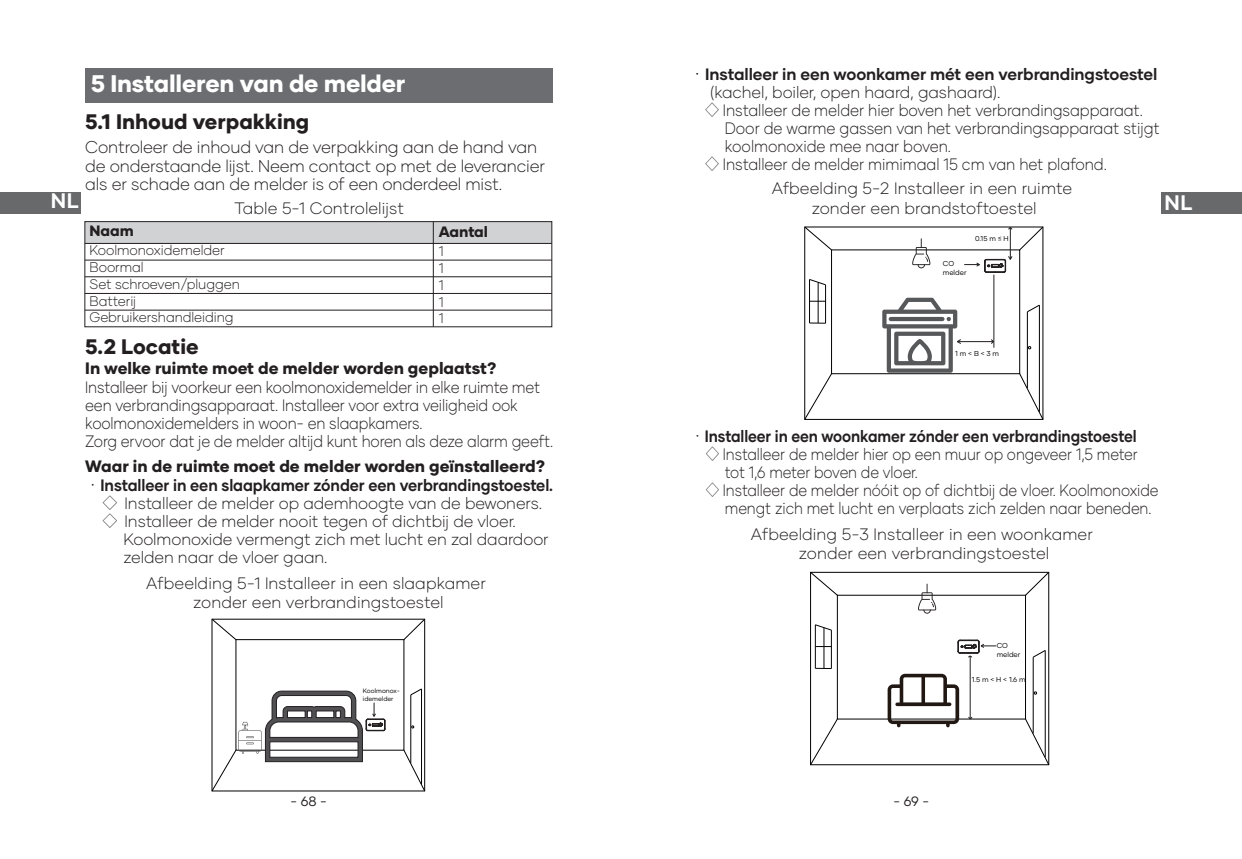
<style>
.page{position:relative;width:1242px;height:859px;background:#fff}
.page>*{position:absolute;margin:0;border:0;box-sizing:border-box;transform-origin:0 0}
.t1{font:800 24px "Gilmer";letter-spacing:-.01em;color:#fff}
.t2{font:800 21px "Gilmer";color:#231f20}
.t3{font:700 21px "Gilmer";color:#fff}
.t4{font:300 17.1px/18.6px "Gilmer";letter-spacing:-.01em;color:#231f20}
.t5{font:300 16.5px/19.8px "Gilmer";letter-spacing:-.005em;color:#231f20;text-align:center}
.t6{font:300 16.5px/18px "Gilmer";letter-spacing:-.005em;color:#231f20;scale:.91 1}
.t7{font:300 16.5px "Gilmer";letter-spacing:-.005em;color:#231f20;scale:.9 1}
.t8{font:300 16.5px "Gilmer";letter-spacing:-.005em;color:#231f20;scale:.93 1}
.t9{font:800 16.5px "Gilmer";color:#231f20}
.t10{font:700 16.5px "Gilmer";letter-spacing:-.005em;color:#231f20;scale:.9 1}
.t11{font:700 16.5px "Gilmer";letter-spacing:-.005em;color:#231f20}
.t12{font:800 15px "Gilmer";letter-spacing:-.005em;color:#231f20}
.t13{font:300 14.1px/16.8px "Gilmer";letter-spacing:-.005em;color:#231f20}
.t14{font:13.5px "Gilmer";color:#231f20}
.t15{font:7.2px/8.7px "Gilmer";color:#030303}
.t16{font:6.3px/7.5px "Gilmer";color:#030303}
.s1{font-family:"Adobe Song Std";font-weight:300}
.s2{font-family:"Adobe Song Std"}
.s3{font-weight:700}
</style>
<div class="page">
<div style="left:85px;top:68px;width:468px;height:34px;background:#6c6d70"></div>
<div style="left:85px;top:222px;width:467px;height:21px;background:#d1d2d4"></div>
<div style="left:85px;top:221px;width:467px;height:106px;border:1px solid #231f20"></div>
<hr style="left:85px;top:243px;width:467px;height:1px;background:#231f20">
<hr style="left:433px;top:222px;width:1px;height:105px;background:#231f20">
<hr style="left:85px;top:310px;width:467px;height:1px;background:#231f20">
<hr style="left:85px;top:260px;width:467px;height:1px;background:#231f20">
<hr style="left:85px;top:293px;width:467px;height:1px;background:#231f20">
<hr style="left:85px;top:276px;width:467px;height:1px;background:#231f20">
<div style="left:236px;top:639px;width:168px;height:111px;border:1px solid #000"></div>
<svg style="left:212px;top:619px;width:24px;height:21px"></svg>
<svg style="left:403px;top:619px;width:22px;height:21px"></svg>
<svg style="left:403px;top:750px;width:22px;height:41px"></svg>
<hr style="left:410px;top:695px;width:1px;height:68px;background:#000">
<svg style="left:410px;top:689px;width:11px;height:6px"></svg>
<hr style="left:421px;top:689px;width:1px;height:95px;background:#000">
<svg style="left:212px;top:690px;width:174px;height:101px"></svg>
<div style="left:810px;top:572px;width:239px;height:193px;border:1px solid #000"></div>
<svg style="left:810px;top:572px;width:28px;height:24px"></svg>
<svg style="left:1025px;top:572px;width:24px;height:24px"></svg>
<svg style="left:810px;top:719px;width:27px;height:46px"></svg>
<svg style="left:1025px;top:719px;width:24px;height:46px"></svg>
<hr style="left:1032px;top:657px;width:1px;height:76px;background:#000">
<svg style="left:1033px;top:650px;width:11px;height:7px"></svg>
<hr style="left:1044px;top:650px;width:1px;height:107px;background:#000">
<hr style="left:969px;top:656px;width:1px;height:63px;background:#231f20">
<svg style="left:957px;top:640px;width:39px;height:18px"></svg>
<hr style="left:815px;top:625px;width:1px;height:43px;background:#030303">
<svg style="left:815px;top:624px;width:16px;height:6px"></svg>
<svg style="left:815px;top:668px;width:16px;height:1px"></svg>
<hr style="left:831px;top:630px;width:1px;height:38px;background:#030303">
<svg style="left:815px;top:646px;width:16px;height:1px"></svg>
<hr style="left:823px;top:628px;width:1px;height:40px;background:#030303">
<svg style="left:918px;top:584px;width:18px;height:30px"></svg>
<svg style="left:887px;top:674px;width:72px;height:53px"></svg>
<div style="left:1161px;top:192px;width:81px;height:21px;background:#67696b"></div>
<div style="left:0;top:193px;width:81px;height:21px;background:#67696b"></div>
<div style="left:804px;top:227px;width:239px;height:193px;border:1px solid #000"></div>
<div style="left:831px;top:250px;width:189px;height:124px;border:1px solid #000"></div>
<svg style="left:804px;top:227px;width:28px;height:23px"></svg>
<svg style="left:1019px;top:227px;width:24px;height:23px"></svg>
<svg style="left:804px;top:373px;width:28px;height:47px"></svg>
<svg style="left:1019px;top:373px;width:24px;height:47px"></svg>
<hr style="left:1027px;top:312px;width:1px;height:76px;background:#000">
<svg style="left:1027px;top:305px;width:12px;height:7px"></svg>
<hr style="left:1039px;top:305px;width:1px;height:107px;background:#000">
<hr style="left:993px;top:275px;width:1px;height:73px;background:#231f20">
<hr style="left:957px;top:341px;width:36px;height:1px;background:#231f20">
<svg style="left:882px;top:298px;width:79px;height:75px"></svg>
<svg style="left:991px;top:339px;width:3px;height:5px"></svg>
<hr style="left:1009px;top:227px;width:2px;height:32px;background:#231f20">
<svg style="left:964px;top:256px;width:48px;height:17px"></svg>
<hr style="left:809px;top:279px;width:1px;height:44px;background:#030303">
<svg style="left:809px;top:279px;width:17px;height:6px"></svg>
<svg style="left:809px;top:322px;width:16px;height:2px"></svg>
<hr style="left:825px;top:285px;width:1px;height:38px;background:#030303">
<svg style="left:810px;top:301px;width:15px;height:1px"></svg>
<hr style="left:817px;top:282px;width:1px;height:41px;background:#030303">
<svg style="left:912px;top:238px;width:18px;height:30px"></svg>
<p class="t11" style="left:689px;top:64px;width:470px"><span class="s1">·</span>Installeer in een woonkamer mét een verbrandingstoestel</p>
<p class="t5" style="left:710px;top:82px;width:292px">(kachel, boiler, open haard, gashaard).</p>
<p class="t8" style="left:704px;top:100px;width:473px"><span class="s2">◇</span> Installeer de melder hier boven het verbrandingsapparaat.</p>
<p class="t8" style="left:725px;top:118px;width:469px">Door de warme gassen van het verbrandingsapparaat stijgt</p>
<p class="t8" style="left:725px;top:136px;width:245px">koolmonoxide mee naar boven.</p>
<p class="t8" style="left:704px;top:154px;width:434px"><span class="s2">◇</span> Installeer de melder mimimaal 15 cm van het plafond.</p>
<h1 class="t1" style="left:91px;top:69px;width:316px">5 Installeren van de melder</h1>
<p class="t2" style="left:85px;top:109px;width:226px">5.1 Inhoud verpakking</p>
<p class="t4" style="left:85px;top:138px;width:461px">Controleer de inhoud van de verpakking aan de hand van de onderstaande lijst. Neem contact op met de leverancier als er schade aan de melder is of een onderdeel mist.</p>
<p class="t5" style="left:771px;top:179px;width:302px">Afbeelding 5-2 Installeer in een ruimte zonder een brandstoftoestel</p>
<p class="t3" style="left:51px;top:188px;width:29px">NL</p>
<p class="t3" style="left:1164px;top:189px;width:29px">NL</p>
<p class="t5" style="left:234px;top:198px;width:171px">Table 5-1 Controlelijst</p>
<p class="t12" style="left:89px;top:221px;width:46px">Naam</p>
<p class="t12" style="left:439px;top:222px;width:51px">Aantal</p>
<p class="t13" style="left:89px;top:242px;width:152px">Koolmonoxidemelder<br>Boormal<br>Set schroeven/pluggen<br>Batterij<br>Gebruikershandleiding</p>
<p class="t13" style="left:439px;top:243px;width:6px;text-align:justify">1<br>1<br>1<br>1<br>1</p>
<p class="t2" style="left:85px;top:334px;width:115px">5.2 Locatie</p>
<p class="t6" style="left:85px;top:378px;width:516px">Installeer bij voorkeur een koolmonoxidemelder in elke ruimte met een verbrandingsapparaat. Installeer voor extra veiligheid ook koolmonoxidemelders in woon- en slaapkamers.<br>Zorg ervoor dat je de melder altijd kunt horen als deze alarm geeft.</p>
<p class="t9" style="left:85px;top:357px;width:413px">In welke ruimte moet de melder worden geplaatst?</p>
<p class="t9" style="left:85px;top:456px;width:461px">Waar in de ruimte moet de melder worden geïnstalleerd?</p>
<p class="t5" style="left:102px;top:476px;width:453px;line-height:18px;text-align:left;text-indent:-16px"><span class="s2">·</span><span class="s3">Installeer in een slaapkamer zónder een verbrandingstoestel. </span><span class="s2">◇</span> Installeer de melder op ademhoogte van de bewoners. <span class="s2">◇</span> Installeer de melder nooit tegen of dichtbij de vloer.</p>
<p class="t5" style="left:123px;top:530px;width:427px;line-height:18px;text-align:left">Koolmonoxide vermengt zich met lucht en zal daardoor zelden naar de vloer gaan.</p>
<p class="t5" style="left:146px;top:573px;width:341px">Afbeelding 5-1 Installeer in een slaapkamer zonder een verbrandingstoestel</p>
<p class="t16" style="left:363px;top:687px;width:39px">Koolmonox&shy;idemelder</p>
<p class="t15" style="left:943px;top:259px;width:25px">CO melder</p>
<p class="t15" style="left:975px;top:234px;width:35px">0.15 m ≤ H</p>
<p class="t15" style="left:955px;top:349px;width:45px">1 m &lt; B &lt; 3 m</p>
<p class="t10" style="left:690px;top:426px;width:498px"><span class="s1">·</span>Installeer in een woonkamer zónder een verbrandingstoestel</p>
<p class="t7" style="left:705px;top:444px;width:482px"><span class="s2">◇</span> Installeer de melder hier op een muur op ongeveer 1,5 meter</p>
<p class="t7" style="left:725px;top:462px;width:216px">tot 1,6 meter boven de vloer.</p>
<p class="t7" style="left:705px;top:480px;width:505px"><span class="s2">◇</span> Installeer de melder nóóit op of dichtbij de vloer. Koolmonoxide</p>
<p class="t7" style="left:725px;top:498px;width:475px">mengt zich met lucht en verplaats zich zelden naar beneden.</p>
<p class="t5" style="left:751px;top:524px;width:343px">Afbeelding 5-3 Installeer in een woonkamer zonder een verbrandingstoestel</p>
<p class="t15" style="left:996px;top:641px;width:25px">CO melder</p>
<p class="t15" style="left:971px;top:675px;width:55px">1.5 m &lt; H &lt; 1.6 m</p>
<p class="t14" style="left:290px;top:793px;width:38px">- 68 -</p>
<p class="t14" style="left:893px;top:793px;width:37px">- 69 -</p>
</div>
